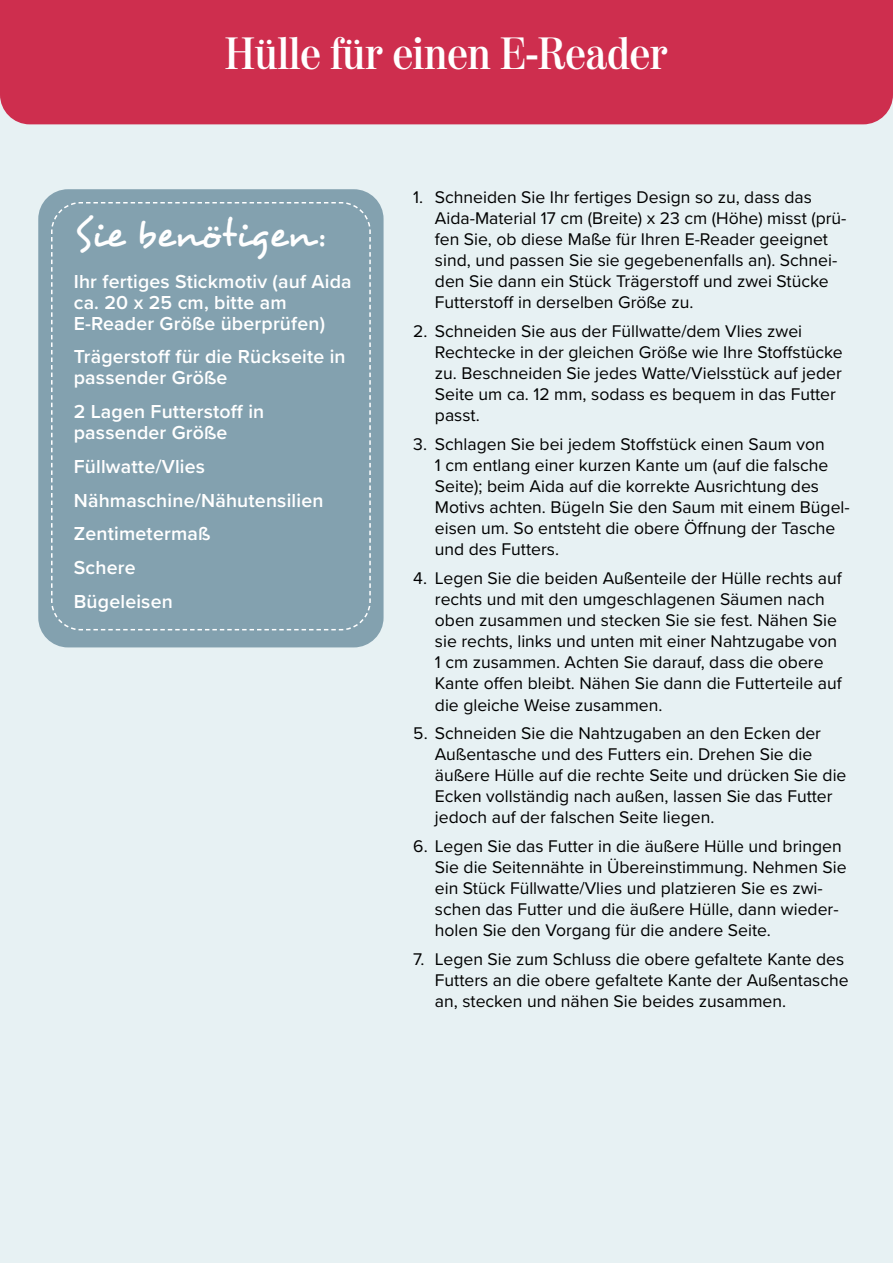
<style>
.page{position:relative;width:893px;height:1263px;background:#e7f1f3}
.page>*{position:absolute;margin:0;border:0;box-sizing:border-box;transform-origin:0 0}
.t1{font:600 45px "Moderno FB Cond";color:#fff}
.t2{font:39px "Desyrel";color:#fff}
.t3{font:600 19.5px/21px "Proxima Nova";letter-spacing:.01em;color:#fff}
.t4{font:17.55px/21px "Proxima Nova";color:#000}
</style>
<div class="page">
<div style="left:0;top:0;width:893px;height:124px;background:#ce2e4e"></div>
<div style="left:38px;top:189px;width:346px;height:458px;background:#83a1af;border-radius:30px"></div>
<svg style="left:51px;top:202px;width:320px;height:429px"></svg>
<h1 class="t1" style="left:225px;top:28px;width:444px">Hülle für einen E-Reader</h1>
<h2 class="t2" style="left:74px;top:210px;width:251px">Sie benötigen:</h2>
<p class="t3" style="left:74px;top:270px;width:279px">Ihr fertiges Stickmotiv (auf Aida ca. 20 x 25 cm, bitte am<br>E-Reader Größe überprüfen)</p>
<p class="t3" style="left:74px;top:346px;width:273px">Trägerstoff für die Rückseite in passender Größe</p>
<p class="t3" style="left:74px;top:401px;width:192px">2 Lagen Futterstoff in passender Größe</p>
<p class="t3" style="left:74px;top:449px;width:251px;line-height:33.8px">Füllwatte/Vlies<br>Nähmaschine/Nähutensilien<br>Zentimetermaß<br>Schere<br>Bügeleisen</p>
<p class="t4" style="left:435px;top:186px;width:413px;text-indent:-22px">1. Schneiden Sie Ihr fertiges Design so zu, dass das Aida-Material 17 cm (Breite) x 23 cm (Höhe) misst (prü&shy;fen Sie, ob diese Maße für Ihren E-Reader geeignet sind, und passen Sie sie gegebenenfalls an). Schnei&shy;den Sie dann ein Stück Trägerstoff und zwei Stücke Futterstoff in derselben Größe zu.</p>
<p class="t4" style="left:435px;top:320px;width:409px;text-indent:-22px">2. Schneiden Sie aus der Füllwatte/dem Vlies zwei Rechtecke in der gleichen Größe wie Ihre Stoffstücke zu. Beschneiden Sie jedes Watte/Vielsstück auf jeder Seite um ca. 12 mm, sodass es bequem in das Futter passt.</p>
<p class="t4" style="left:435px;top:433px;width:416px;text-indent:-22px">3. Schlagen Sie bei jedem Stoffstück einen Saum von<br>1 cm entlang einer kurzen Kante um (auf die falsche Seite); beim Aida auf die korrekte Ausrichtung des Motivs achten. Bügeln Sie den Saum mit einem Bügel&shy;eisen um. So entsteht die obere Öffnung der Tasche und des Futters.</p>
<p class="t4" style="left:435px;top:567px;width:408px;text-indent:-22px">4. Legen Sie die beiden Außenteile der Hülle rechts auf rechts und mit den umgeschlagenen Säumen nach oben zusammen und stecken Sie sie fest. Nähen Sie sie rechts, links und unten mit einer Nahtzugabe von 1 cm zusammen. Achten Sie darauf, dass die obere Kante offen bleibt. Nähen Sie dann die Futterteile auf die gleiche Weise zusammen.</p>
<p class="t4" style="left:435px;top:722px;width:413px;text-indent:-22px">5. Schneiden Sie die Nahtzugaben an den Ecken der Außentasche und des Futters ein. Drehen Sie die äußere Hülle auf die rechte Seite und drücken Sie die Ecken vollständig nach außen, lassen Sie das Futter jedoch auf der falschen Seite liegen.</p>
<p class="t4" style="left:435px;top:835px;width:413px;text-indent:-22px">6. Legen Sie das Futter in die äußere Hülle und bringen Sie die Seitennähte in Übereinstimmung. Nehmen Sie ein Stück Füllwatte/Vlies und platzieren Sie es zwi&shy;schen das Futter und die äußere Hülle, dann wieder&shy;holen Sie den Vorgang für die andere Seite.</p>
<p class="t4" style="left:435px;top:948px;width:415px;text-indent:-22px">7. Legen Sie zum Schluss die obere gefaltete Kante des<br>Futters an die obere gefaltete Kante der Außentasche an, stecken und nähen Sie beides zusammen.</p>
</div>
